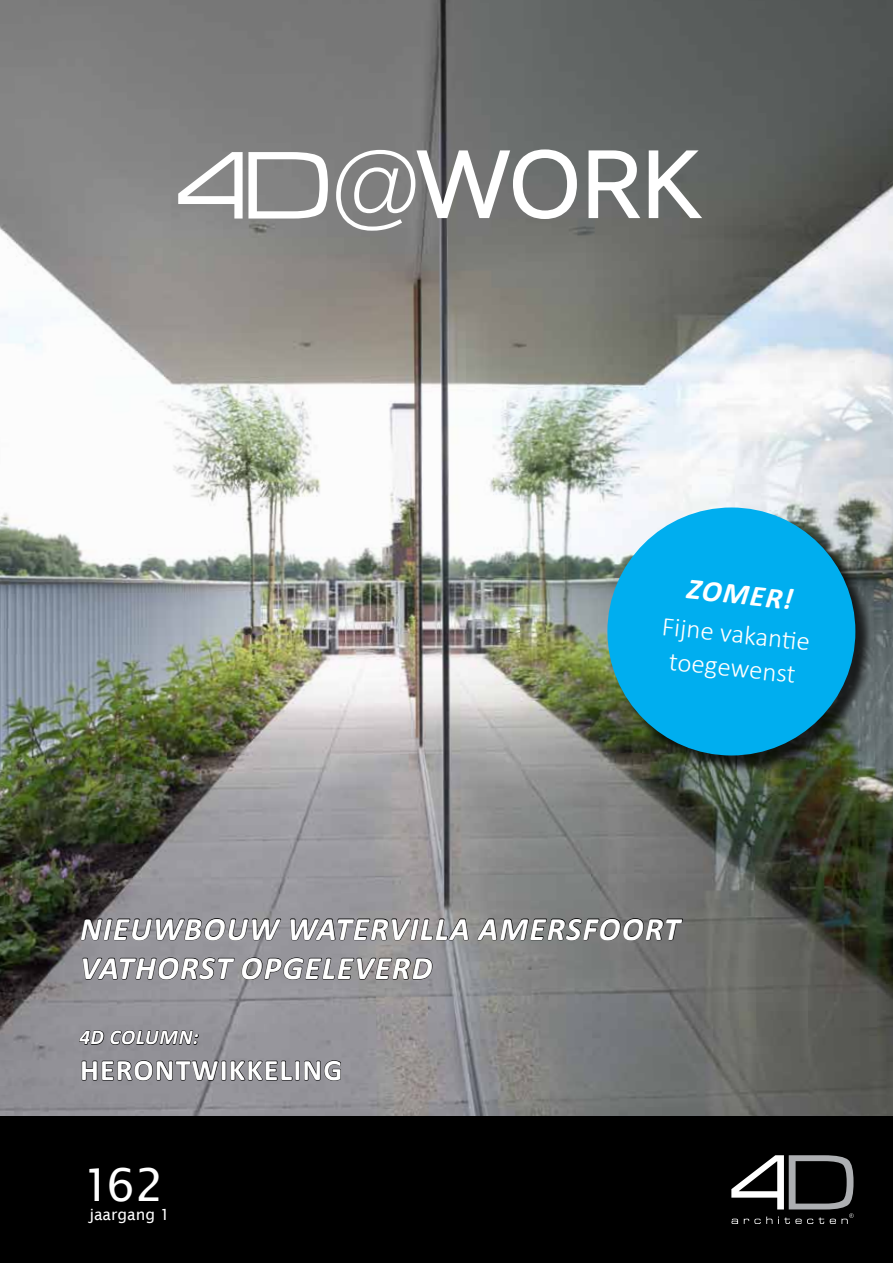
<style>
.page{position:relative;width:893px;height:1263px;background:#fff}
.page>*{position:absolute;margin:0;border:0;box-sizing:border-box;transform-origin:0 0}
.t1{font:91.05px "Kalinga";color:#fff}
.t2{font:45.6px "Lucida Sans";color:#fff}
.t3{font:italic 700 32.7px/39.3px "Calibri";letter-spacing:.04em;color:#fff}
.t4{font:700 29.85px "Calibri";letter-spacing:.04em;color:#fff}
.t5{font:italic 700 29.85px "Calibri";color:#fff}
.t6{font:300 27.15px/33.9px "Calibri";color:#fff;text-align:center}
.t7{font:italic 700 21px "Calibri";letter-spacing:.035em;color:#fff}
.t8{font:15.6px "Lucida Sans";color:#fff}
</style>
<div class="page">
<img style="left:0;top:0;width:893px;height:1116px">
<svg style="left:477px;top:912px;width:206px;height:35px"></svg>
<svg style="left:80px;top:898px;width:389px;height:96px"></svg>
<svg style="left:79px;top:1029px;width:25px;height:22px"></svg>
<svg style="left:110px;top:1022px;width:89px;height:29px"></svg>
<svg style="left:81px;top:1060px;width:260px;height:23px"></svg>
<div style="left:610px;top:510px;width:264px;height:264px;background:#000;opacity:.75"></div>
<div style="left:607px;top:507px;width:248px;height:248px;background:#00aeef;border-radius:50%"></div>
<div style="left:0;top:1116px;width:893px;height:147px;background:#000"></div>
<svg style="left:731px;top:1155px;width:123px;height:69px"></svg>
<svg style="left:414px;top:145px;width:164px;height:90px"></svg>
<svg style="left:587px;top:149px;width:116px;height:72px"></svg>
<svg style="left:178px;top:152px;width:150px;height:67px"></svg>
<h1 class="t1" style="left:333px;top:126px;width:368px">@WORK</h1>
<p class="t5" style="left:689px;top:570px;width:108px;rotate:6deg">ZOMER!</p>
<p class="t6" style="left:664px;top:609px;width:150px;rotate:6deg">Fijne vakanti e toegewenst</p>
<p class="t3" style="left:80px;top:909px;width:601px">NIEUWBOUW WATERVILLA AMERSFOORT<br>VATHORST OPGELEVER</p>
<p class="t3" style="left:412px;top:948px;width:22px">D</p>
<p class="t7" style="left:80px;top:1024px;width:121px">4D COLUMN:</p>
<p class="t4" style="left:80px;top:1051px;width:264px">HERONTWIKKELING</p>
<h2 class="t2" style="left:83px;top:1158px;width:83px">162</h2>
<p class="t8" style="left:89px;top:1206px;width:82px">jaargang 1</p>
</div>
